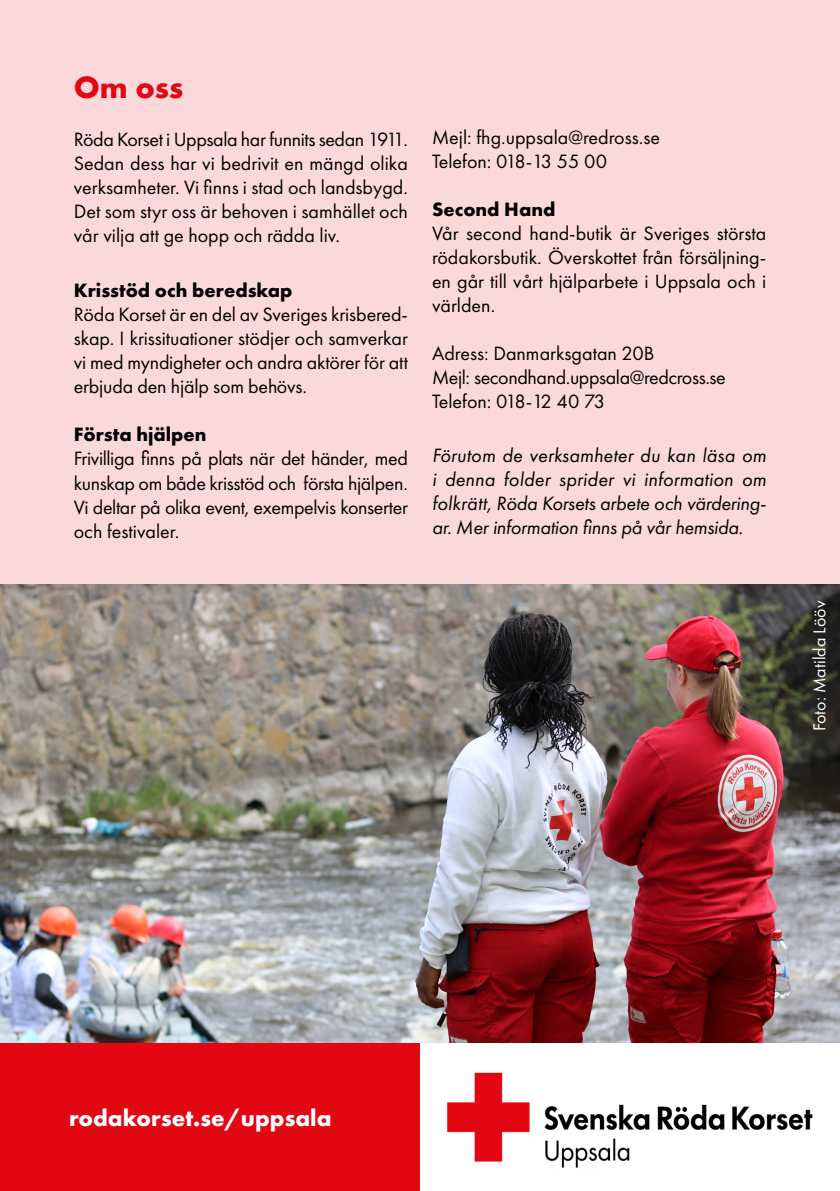
<style>
.page{position:relative;width:840px;height:1191px;background:#fff}
.page>*{position:absolute;margin:0;border:0;box-sizing:border-box;transform-origin:0 0}
.t1{font:700 32px "Futura PT";color:#e30613}
.t2{font:700 24px "Futura PT";color:#fff}
.t3{font:20px/24px "Futura PT";color:#000;text-align:justify}
.t4{font:italic 20px/24px "Futura PT";letter-spacing:-.01em;color:#000;text-align:justify}
.t5{font:20px/24px "Futura PT";letter-spacing:-.02em;color:#000}
.t6{font:700 20px "Futura PT";color:#000}
.t7{font:18px "Futura PT";color:#fff}
</style>
<div class="page">
<div style="left:0;top:0;width:839px;height:686px;background:#fbd9da"></div>
<img style="left:0;top:584px;width:839px;height:459px">
<div style="left:0;top:1043px;width:420px;height:148px;background:#e30613"></div>
<img style="left:447px;top:1072px;width:366px;height:96px">
<h1 class="t1" style="left:74px;top:67px;width:111px">Om oss</h1>
<p class="t3" style="left:74px;top:127px;width:335px">Röda Korset i Uppsala har funnits sedan 1911.<br>Sedan dess har vi bedrivit en mängd olika verksamheter. Vi finns i stad och landsbygd.<br>Det som styr oss är behoven i samhället och vår vilja att ge hopp och rädda liv.</p>
<p class="t6" style="left:74px;top:278px;width:220px">Krisstöd och beredskap</p>
<p class="t3" style="left:74px;top:303px;width:335px">Röda Korset är en del av Sveriges krisbered&shy;skap. I krissituationer stödjer och samverkar vi med myndigheter och andra aktörer för att erbjuda den hjälp som behövs.</p>
<p class="t6" style="left:74px;top:422px;width:134px">Första hjälpen</p>
<p class="t3" style="left:74px;top:447px;width:335px">Frivilliga finns på plats när det händer, med kunskap om både krisstöd och första hjälpen.<br>Vi deltar på olika event, exempelvis konserter och festivaler.</p>
<p class="t3" style="left:432px;top:125px;width:229px">Mejl: fhg.uppsala@redross.se<br>Telefon: 018-13 55 00</p>
<p class="t6" style="left:432px;top:196px;width:125px">Second Hand</p>
<p class="t3" style="left:432px;top:221px;width:335px">Vår second hand-butik är Sveriges största rödakorsbutik. Överskottet från försäljning&shy;en går till vårt hjälparbete i Uppsala och i världen.</p>
<p class="t5" style="left:432px;top:341px;width:295px">Adress: Danmarksgatan 20B<br>Mejl: secondhand.uppsala@redcross.se<br>Telefon: 018-12 40 73</p>
<p class="t4" style="left:432px;top:443px;width:335px">Förutom de verksamheter du kan läsa om i denna folder sprider vi information om folkrätt, Röda Korsets arbete och värdering&shy;ar. Mer information finns på vår hemsida.</p>
<p class="t7" style="left:808px;top:731px;width:132px;rotate:-90deg">Foto: Matilda Lööv</p>
<p class="t2" style="left:69px;top:1102px;width:264px">rodakorset.se/uppsala</p>
</div>
